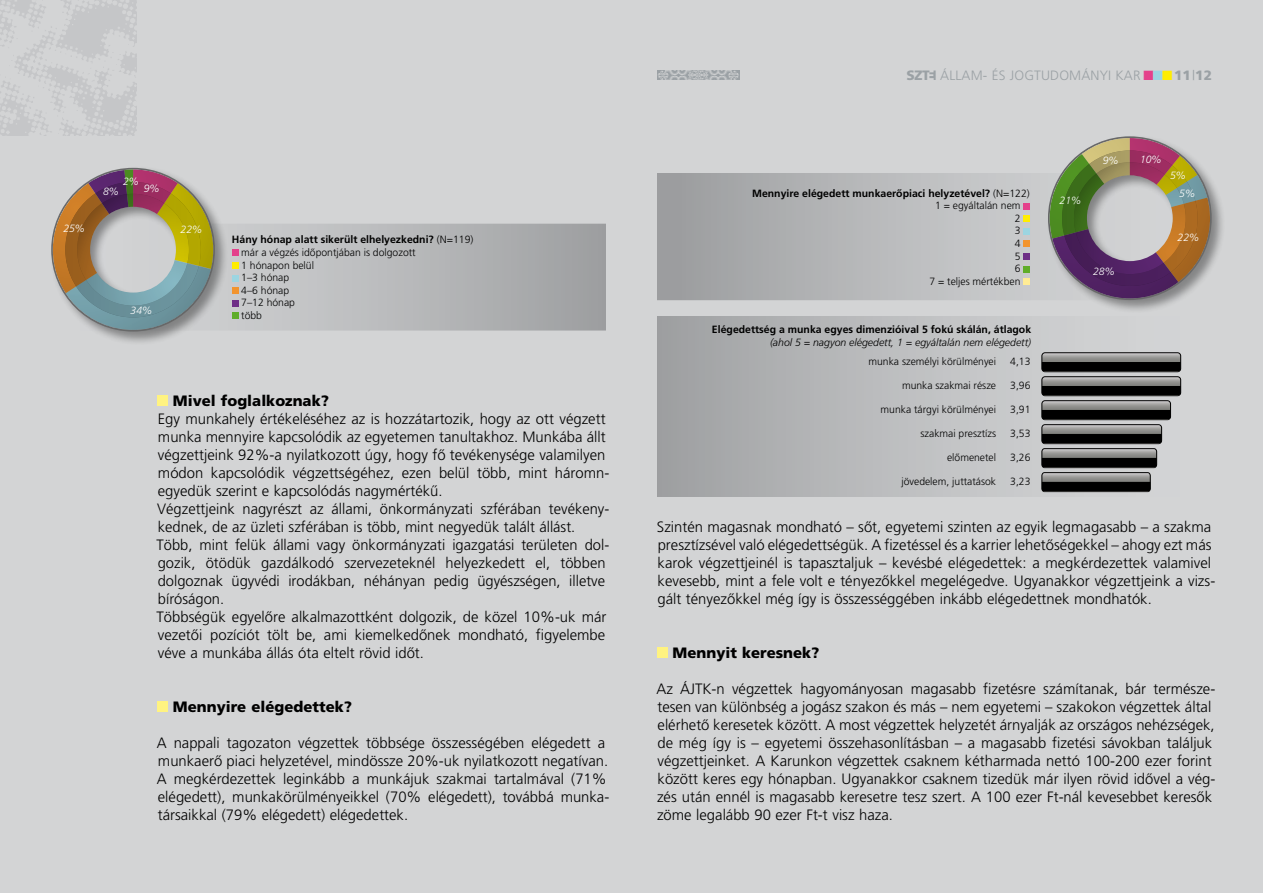
<style>
.page{position:relative;width:1263px;height:893px;background:#fff}
.page>*{position:absolute;margin:0;border:0;box-sizing:border-box;transform-origin:0 0}
.t1{font:15px/18px "Frutiger L";color:#000}
.t2{font:15px "Frutiger";color:#000}
.t3{font:13.5px "Frutiger L";letter-spacing:.01em;color:#9ba1a5}
.t4{font:12.6px/9.3px "Feniks Arabesques";color:#d3d4d5}
.t5{font:10.5px/12.6px "Frutiger L";color:#000}
.t6{font:10.5px "Frutiger B";color:#000}
.t7{font:10.5px "Frutiger LI";color:#000}
.t8{font:10.5px/17.2px "Frutiger LI";color:#fff}
.s1{font-family:"Frutiger L"}
.s2{font-family:"Universitas One";font-size:19.8px}
.s3{color:#e4418b}
.s4{color:#9cd5e1}
.s5{color:#ffed00}
.s6{font-family:"Frutiger"}
</style>
<div class="page">
<div style="left:631px;top:0;width:632px;height:893px;background:#d3d4d5"></div>
<div style="left:0;top:0;width:631px;height:893px;background:#d3d4d5"></div>
<div style="left:157px;top:395px;width:11px;height:11px;background:#fff381"></div>
<div style="left:157px;top:701px;width:11px;height:11px;background:#fff381"></div>
<div style="left:657px;top:647px;width:11px;height:11px;background:#fff381"></div>
<div style="left:657px;top:70px;width:83px;height:10px;background:#9ba1a5"></div>
<svg style="left:232px;top:223px;width:374px;height:108px"></svg>
<div style="left:49px;top:166px;width:180px;height:179px;background:#000;opacity:.75"></div>
<svg style="left:51px;top:168px;width:164px;height:164px"></svg>
<svg style="left:232px;top:250px;width:6px;height:6px"></svg>
<div style="left:232px;top:262px;width:6px;height:7px;background:#ffed00"></div>
<svg style="left:232px;top:275px;width:6px;height:6px"></svg>
<div style="left:232px;top:287px;width:6px;height:7px;background:#f2942e"></div>
<svg style="left:232px;top:300px;width:6px;height:6px"></svg>
<svg style="left:232px;top:313px;width:6px;height:6px"></svg>
<div style="left:657px;top:317px;width:555px;height:179px;background:linear-gradient(to right,#a2a4a6,#dadbdc)"></div>
<div style="left:1041px;top:352px;width:140px;height:20px;border:1px solid #000;border-radius:3px"></div>
<svg style="left:1042px;top:353px;width:139px;height:139px"></svg>
<svg style="left:657px;top:173px;width:373px;height:127px"></svg>
<div style="left:1023px;top:203px;width:7px;height:6px;background:#e4418b"></div>
<div style="left:1023px;top:215px;width:7px;height:7px;background:#ffed00"></div>
<div style="left:1023px;top:228px;width:7px;height:6px;background:#9cd5e1"></div>
<div style="left:1023px;top:241px;width:7px;height:6px;background:#f2942e"></div>
<div style="left:1023px;top:253px;width:7px;height:7px;background:#6e2e86"></div>
<div style="left:1023px;top:266px;width:7px;height:6px;background:#5fad29"></div>
<div style="left:1023px;top:278px;width:7px;height:7px;background:#ffec95"></div>
<div style="left:1046px;top:134px;width:179px;height:180px;background:#000;opacity:.75"></div>
<svg style="left:1048px;top:136px;width:164px;height:164px"></svg>
<p class="t8" style="left:63px;top:219px;width:23px">25%</p>
<p class="t8" style="left:123px;top:172px;width:17px">2%</p>
<p class="t8" style="left:144px;top:180px;width:17px">9%</p>
<p class="t8" style="left:103px;top:182px;width:17px">8%</p>
<p class="t8" style="left:181px;top:221px;width:23px">22%</p>
<p class="t8" style="left:131px;top:302px;width:23px">34%</p>
<p class="t6" style="left:232px;top:234px;width:243px">Hány hónap alatt sikerült elhelyezkedni? <span class="s1">(N=119)</span></p>
<p class="t5" style="left:241px;top:246px;width:176px">már a végzés idôpontjában is dolgozott<br>1 hónapon belül<br>1–3 hónap<br>4–6 hónap<br>7–12 hónap<br>több</p>
<p class="t2" style="left:173px;top:391px;width:158px">Mivel foglalkoznak?</p>
<p class="t1" style="left:157px;top:409px;width:454px">Egy munkahely értékeléséhez az is hozzátartozik, hogy az ott végzett munka mennyire kapcsolódik az egyetemen tanultakhoz. Munkába állt végzettjeink 92%-a nyilatkozott úgy, hogy fô tevékenysége valamilyen módon kapcsolódik végzettségéhez, ezen belül több, mint háromn&shy;egyedük szerint e kapcsolódás nagymértékû.<br>Végzettjeink nagyrészt az állami, önkormányzati szférában tevékeny&shy;kednek, de az üzleti szférában is több, mint negyedük talált állást.<br>Több, mint felük állami vagy önkormányzati igazgatási területen dol&shy;gozik, ötödük gazdálkodó szervezeteknél helyezkedett el, többen dolgoznak ügyvédi irodákban, néhányan pedig ügyészségen, illetve bíróságon.<br>Többségük egyelôre alkalmazottként dolgozik, de közel 10%-uk már vezetôi pozíciót tölt be, ami kiemelkedônek mondható, figyelembe véve a munkába állás óta eltelt rövid idôt.</p>
<p class="t2" style="left:173px;top:697px;width:181px">Mennyire elégedettek?</p>
<p class="t1" style="left:157px;top:733px;width:454px">A nappali tagozaton végzettek többsége összességében elégedett a munkaerô piaci helyzetével, mindössze 20%-uk nyilatkozott negatívan.<br>A megkérdezettek leginkább a munkájuk szakmai tartalmával (71% elégedett), munkakörülményeikkel (70% elégedett), továbbá munka&shy;társaikkal (79% elégedett) elégedettek.</p>
<p class="t4" style="left:658px;top:67px;width:83px">◊‹·‚‹ÿ<br>Ÿ¤„‰¤⁄</p>
<p class="t3" style="left:906px;top:68px;width:307px"><span class="s2">w</span> ÁLLAM- ÉS JOGTUDOMÁNYI KAR <span class="s3">■</span><span class="s4">■</span><span class="s5">■</span><span class="s6">11</span>|<span class="s6">12</span></p>
<p class="t6" style="left:752px;top:187px;width:279px">Mennyire elégedett munkaerôpiaci helyzetével? <span class="s1">(N=122)</span></p>
<p class="t5" style="left:929px;top:199px;width:93px;text-align:right">1 = egyáltalán nem<br>2<br>3<br>4<br>5<br>6<br>7 = teljes mértékben</p>
<p class="t6" style="left:712px;top:324px;width:321px">Elégedettség a munka egyes dimenzióival 5 fokú skálán, átlagok</p>
<p class="t7" style="left:770px;top:336px;width:263px">(ahol 5 = nagyon elégedett, 1 = egyáltalán nem elégedett)</p>
<p class="t5" style="left:868px;top:355px;width:129px">munka személyi körülményei</p>
<p class="t5" style="left:902px;top:379px;width:96px">munka szakmai része</p>
<p class="t5" style="left:881px;top:403px;width:117px">munka tárgyi körülményei</p>
<p class="t5" style="left:920px;top:427px;width:77px">szakmai presztízs</p>
<p class="t5" style="left:947px;top:451px;width:51px">elômenetel</p>
<p class="t5" style="left:901px;top:475px;width:96px">jövedelem, juttatások</p>
<p class="t5" style="left:1010px;top:355px;width:22px">4,13</p>
<p class="t5" style="left:1010px;top:379px;width:22px">3,96</p>
<p class="t5" style="left:1010px;top:403px;width:22px">3,91</p>
<p class="t5" style="left:1010px;top:427px;width:22px">3,53</p>
<p class="t5" style="left:1010px;top:451px;width:22px">3,26</p>
<p class="t5" style="left:1010px;top:475px;width:22px">3,23</p>
<p class="t8" style="left:1059px;top:192px;width:23px">21%</p>
<p class="t8" style="left:1103px;top:152px;width:17px">9%</p>
<p class="t8" style="left:1140px;top:150px;width:23px">10%</p>
<p class="t8" style="left:1179px;top:167px;width:17px;text-indent:-9px">5%<br>5%</p>
<p class="t8" style="left:1177px;top:229px;width:23px">22%</p>
<p class="t8" style="left:1093px;top:263px;width:23px">28%</p>
<p class="t1" style="left:657px;top:517px;width:560px">Szintén magasnak mondható – sôt, egyetemi szinten az egyik legmagasabb – a szakma presztízsével való elégedettségük. A fizetéssel és a karrier lehetôségekkel – ahogy ezt más karok végzettjeinél is tapasztaljuk – kevésbé elégedettek: a megkérdezettek valamivel kevesebb, mint a fele volt e tényezôkkel megelégedve. Ugyanakkor végzettjeink a vizs&shy;gált tényezôkkel még így is összességgében inkább elégedettnek mondhatók.</p>
<p class="t2" style="left:673px;top:643px;width:148px">Mennyit keresnek?</p>
<p class="t1" style="left:656px;top:679px;width:560px">Az ÁJTK-n végzettek hagyományosan magasabb fizetésre számítanak, bár természe&shy;tesen van különbség a jogász szakon és más – nem egyetemi – szakokon végzettek által elérhetô keresetek között. A most végzettek helyzetét árnyalják az országos nehézségek, de még így is – egyetemi összehasonlításban – a magasabb fizetési sávokban találjuk végzettjeinket. A Karunkon végzettek csaknem kétharmada nettó 100-200 ezer forint között keres egy hónapban. Ugyanakkor csaknem tizedük már ilyen rövid idôvel a vég&shy;zés után ennél is magasabb keresetre tesz szert. A 100 ezer Ft-nál kevesebbet keresôk zöme legalább 90 ezer Ft-t visz haza.</p>
</div>
